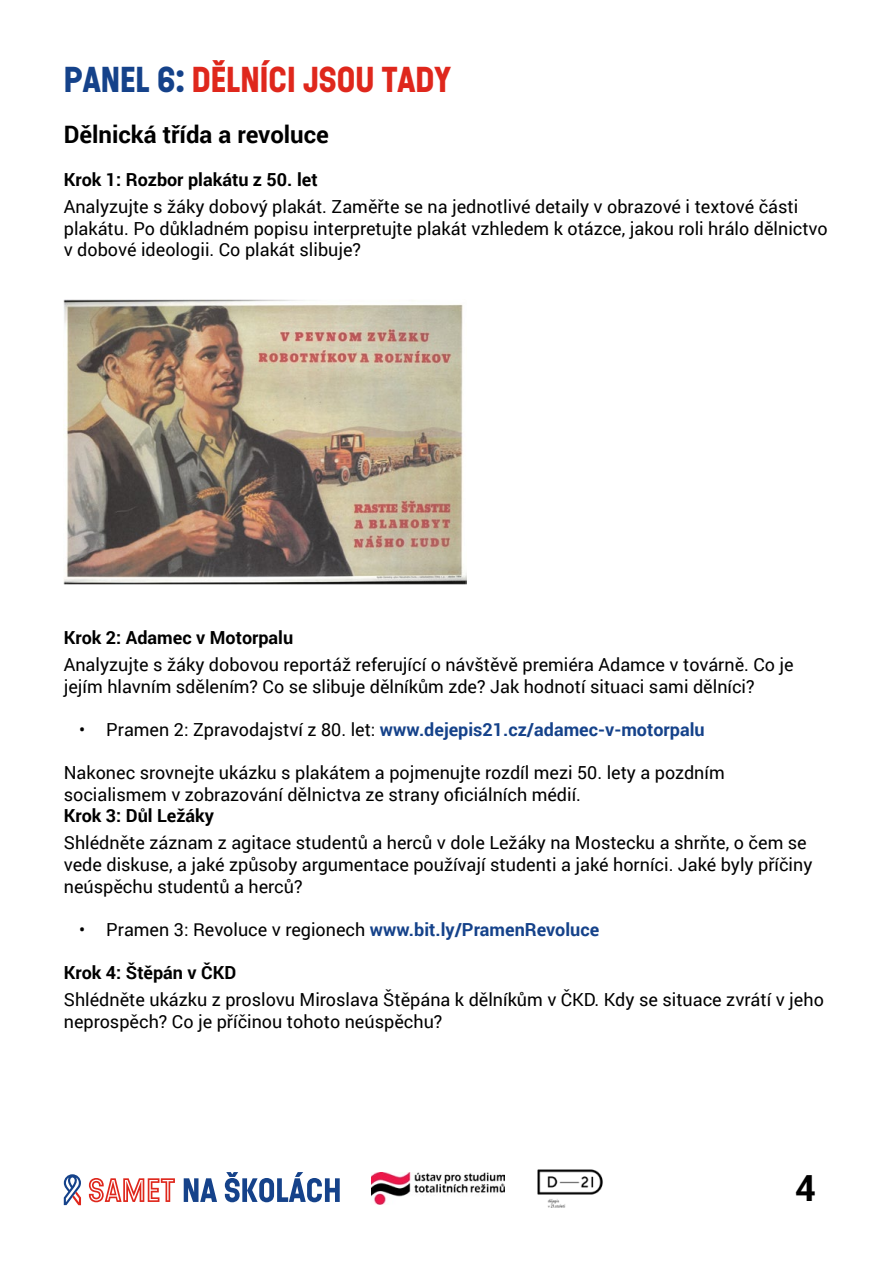
<style>
.page{position:relative;width:893px;height:1263px;background:#fff}
.page>*{position:absolute;margin:0;border:0;box-sizing:border-box;transform-origin:0 0}
.t1{font:700 36px "Ladislav";color:#df271c}
.t2{font:700 36px "Roboto";color:#000}
.t3{font:700 24px "Roboto";color:#000}
.t4{font:18px/21.6px "Roboto";color:#000}
.t5{font:700 18px "Roboto";color:#000}
.t6{font:700 18px "Roboto";color:#15428a}
.s1{color:#15428a}
.s2{font-weight:400;color:#000}
.s3{font-weight:700;color:#15428a}
</style>
<div class="page">
<img style="left:64px;top:300px;width:403px;height:285px">
<img style="left:537px;top:1169px;width:66px;height:39px">
<img style="left:372px;top:1172px;width:133px;height:33px">
<svg style="left:64px;top:1174px;width:17px;height:31px"></svg>
<svg style="left:89px;top:1178px;width:86px;height:24px"></svg>
<svg style="left:184px;top:1178px;width:33px;height:24px"></svg>
<svg style="left:225px;top:1172px;width:115px;height:30px"></svg>
<h1 class="t1" style="left:64px;top:57px;width:389px"><span class="s1">PANEL 6:</span> DĚLNÍCI JSOU TADY</h1>
<h2 class="t3" style="left:64px;top:117px;width:267px">Dělnická třída a revoluce</h2>
<p class="t5" style="left:64px;top:167px;width:255px">Krok 1: Rozbor plakátu z 50. let</p>
<p class="t4" style="left:64px;top:195px;width:765px">Analyzujte s žáky dobový plakát. Zaměřte se na jednotlivé detaily v obrazové i textové části plakátu. Po důkladném popisu interpretujte plakát vzhledem k otázce, jakou roli hrálo dělnictvo v dobové ideologii. Co plakát slibuje?</p>
<p class="t5" style="left:64px;top:625px;width:231px">Krok 2: Adamec v Motorpalu</p>
<p class="t4" style="left:64px;top:653px;width:731px">Analyzujte s žáky dobovou reportáž referující o návštěvě premiéra Adamce v továrně. Co je jejím hlavním sdělením? Co se slibuje dělníkům zde? Jak hodnotí situaci sami dělníci?</p>
<p class="t6" style="left:79px;top:717px;width:627px"><span class="s2">• Pramen 2: Zpravodajství z 80. let:</span> www.dejepis21.cz/adamec-v-motorpalu</p>
<p class="t4" style="left:64px;top:761px;width:662px">Nakonec srovnejte ukázku s plakátem a pojmenujte rozdíl mezi 50. lety a pozdním socialismem v zobrazování dělnictva ze strany oficiálních médií.</p>
<p class="t5" style="left:64px;top:803px;width:152px">Krok 3: Důl Ležáky</p>
<p class="t4" style="left:64px;top:831px;width:750px">Shlédněte záznam z agitace studentů a herců v dole Ležáky na Mostecku a shrňte, o čem se vede diskuse, a jaké způsoby argumentace používají studenti a jaké horníci. Jaké byly příčiny neúspěchu studentů a herců?</p>
<p class="t4" style="left:79px;top:918px;width:521px">• Pramen 3: Revoluce v regionech <span class="s3">www.bit.ly/PramenRevoluce</span></p>
<p class="t5" style="left:64px;top:960px;width:174px">Krok 4: Štěpán v ČKD</p>
<p class="t4" style="left:64px;top:988px;width:762px">Shlédněte ukázku z proslovu Miroslava Štěpána k dělníkům v ČKD. Kdy se situace zvrátí v jeho neprospěch? Co je příčinou tohoto neúspěchu?</p>
<h1 class="t2" style="left:795px;top:1162px;width:22px">4</h1>
</div>
